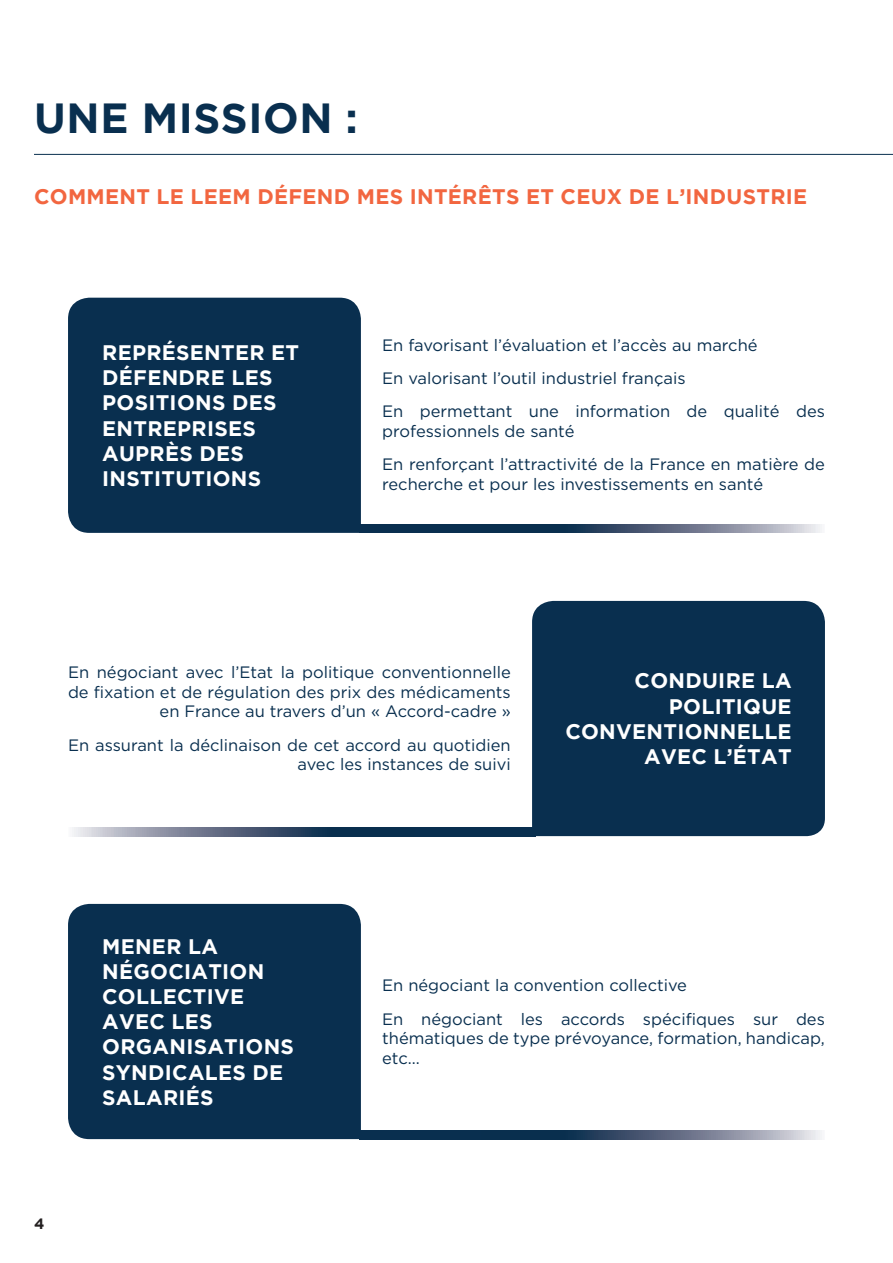
<style>
.page{position:relative;width:893px;height:1263px;background:#fff}
.page>*{position:absolute;margin:0;border:0;box-sizing:border-box;transform-origin:0 0}
.t1{font:700 42px "Gotham";letter-spacing:.015em;color:#092f4f}
.t2{font:700 21px/25.2px "Gotham";letter-spacing:.015em;color:#fff}
.t3{font:700 21px "Gotham";letter-spacing:.015em;color:#f26640}
.t4{font:16.5px/19.5px "Gotham";color:#092f4f}
.t5{font:700 15px "Gotham";color:#231f20}
</style>
<div class="page">
<hr style="left:34px;top:154px;width:859px;height:1px;background:#092f4f">
<div style="left:68px;top:298px;width:293px;height:235px;background:#092f4f"></div>
<svg style="left:360px;top:524px;width:462px;height:9px;background:#445b75"></svg>
<div style="left:68px;top:904px;width:293px;height:235px;background:#092f4f"></div>
<svg style="left:360px;top:1130px;width:462px;height:9px;background:#445b75"></svg>
<div style="left:532px;top:601px;width:293px;height:235px;background:#092f4f"></div>
<svg style="left:72px;top:828px;width:464px;height:8px;background:#445b75"></svg>
<p class="t1" style="left:34px;top:94px;width:325px">UNE MISSION :</p>
<p class="t3" style="left:34px;top:185px;width:775px">COMMENT LE LEEM DÉFEND MES INTÉRÊTS ET CEUX DE L’INDUSTRIE</p>
<p class="t2" style="left:102px;top:339px;width:199px">REPRÉSENTER ET<br>DÉFENDRE LES<br>POSITIONS DES<br>ENTREPRISES<br>AUPRÈS DES<br>INSTITUTIONS</p>
<p class="t4" style="left:382px;top:335px;width:377px">En favorisant l’évaluation et l’accès au marché</p>
<p class="t4" style="left:382px;top:368px;width:305px">En valorisant l’outil industriel français</p>
<p class="t4" style="left:382px;top:401px;width:444px">En permettant une information de qualité des professionnels de santé</p>
<p class="t4" style="left:382px;top:454px;width:444px">En renforçant l’attractivité de la France en matière de recherche et pour les investissements en santé</p>
<p class="t4" style="left:68px;top:663px;width:444px;text-align:right">En négociant avec l’Etat la politique conventionnelle de fixation et de régulation des prix des médicaments en France au travers d’un « Accord-cadre »</p>
<p class="t4" style="left:68px;top:735px;width:444px;text-align:right">En assurant la déclinaison de cet accord au quotidien avec les instances de suivi</p>
<p class="t2" style="left:565px;top:668px;width:228px;text-align:right">CONDUIRE LA<br>POLITIQUE<br>CONVENTIONNELLE<br>AVEC L’ÉTAT</p>
<p class="t5" style="left:34px;top:1215px;width:12px">4</p>
<p class="t2" style="left:102px;top:933px;width:193px">MENER LA<br>NÉGOCIATION<br>COLLECTIVE<br>AVEC LES<br>ORGANISATIONS<br>SYNDICALES DE<br>SALARIÉS</p>
<p class="t4" style="left:382px;top:975px;width:306px">En négociant la convention collective</p>
<p class="t4" style="left:382px;top:1009px;width:444px;text-align:justify">En négociant les accords spécifiques sur des thématiques de type prévoyance, formation, handicap, etc...</p>
</div>
